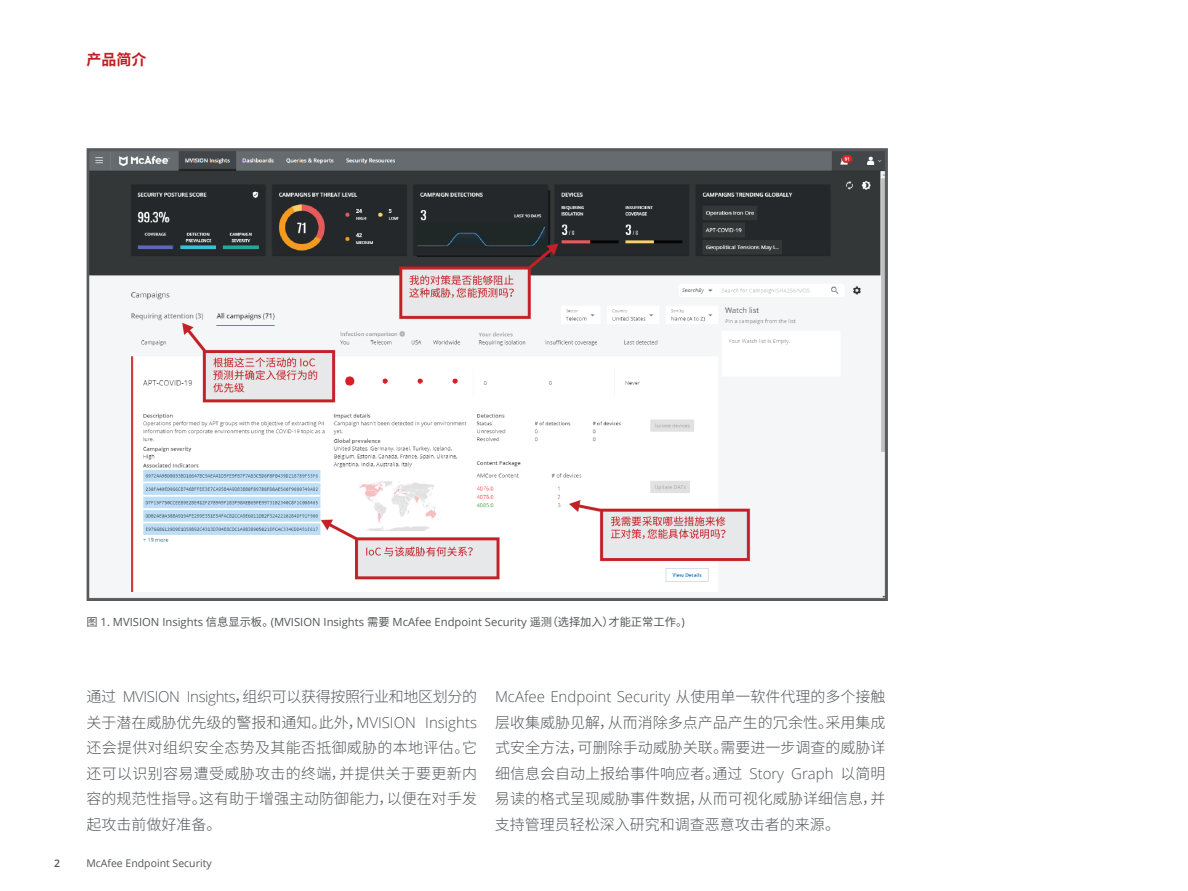
<style>
.page{position:relative;width:1188px;height:891px;background:#fff}
.page>*{position:absolute;margin:0;border:0;box-sizing:border-box;transform-origin:0 0}
.t1{font:300 15px/25.5px "Noto Sans CJ Ksc";color:#53565a;text-align:justify}
.t2{font:300 15px "Open Sans";color:#53565a}
.t3{font:700 15px "Noto Sans CJ Ksc";color:#c02025}
.t4{font:11.25px "Open Sans";color:#53565a}
.t5{font:10.5px "Open Sans";color:#53565a}
.t6{font:600 10.5px "Open Sans";color:#53565a}
.s1{font-family:"Noto Sans CJ Ksc"}
.s2{font-family:"Open Sans"}
</style>
<div class="page">
<img style="left:86px;top:148px;width:802px;height:452px">
<p class="t3" style="left:86px;top:51px;width:61px">产品简介</p>
<p class="t6" style="left:54px;top:856px;width:7px">2</p>
<p class="t4" style="left:86px;top:614px;width:602px"><span class="s1">图</span> 1. MVISION Insights <span class="s1">信息显示板。</span>(MVISION Insights <span class="s1">需要</span> McAfee Endpoint Security <span class="s1">遥测（选择加入）才能正常工作。</span>)</p>
<p class="t1" style="left:86px;top:684px;width:392px">通过 <span class="s2">MVISION Insights</span>，组织可以获得按照行业和地区划分的关于潜在威胁优先级的警报和通知。此外，<span class="s2">MVISION Insights</span>还会提供对组织安全态势及其能否抵御威胁的本地评估。它还可以识别容易遭受威胁攻击的终端，并提供关于要更新内容的规范性指导。这有助于增强主动防御能力，以便在对手发起攻击前做好准备。</p>
<p class="t2" style="left:495px;top:686px;width:392px">McAfee Endpoint Security <span class="s1">从使用单一软件代理的多个接触</span></p>
<p class="t1" style="left:495px;top:710px;width:392px">层收集威胁见解，从而消除多点产品产生的冗余性。采用集成式安全方法，可删除手动威胁关联。需要进一步调查的威胁详细信息会自动上报给事件响应者。通过 <span class="s2">Story Graph</span> 以简明易读的格式呈现威胁事件数据，从而可视化威胁详细信息，并支持管理员轻松深入研究和调查恶意攻击者的来源。</p>
<p class="t5" style="left:86px;top:856px;width:127px">McAfee Endpoint Security</p>
</div>
